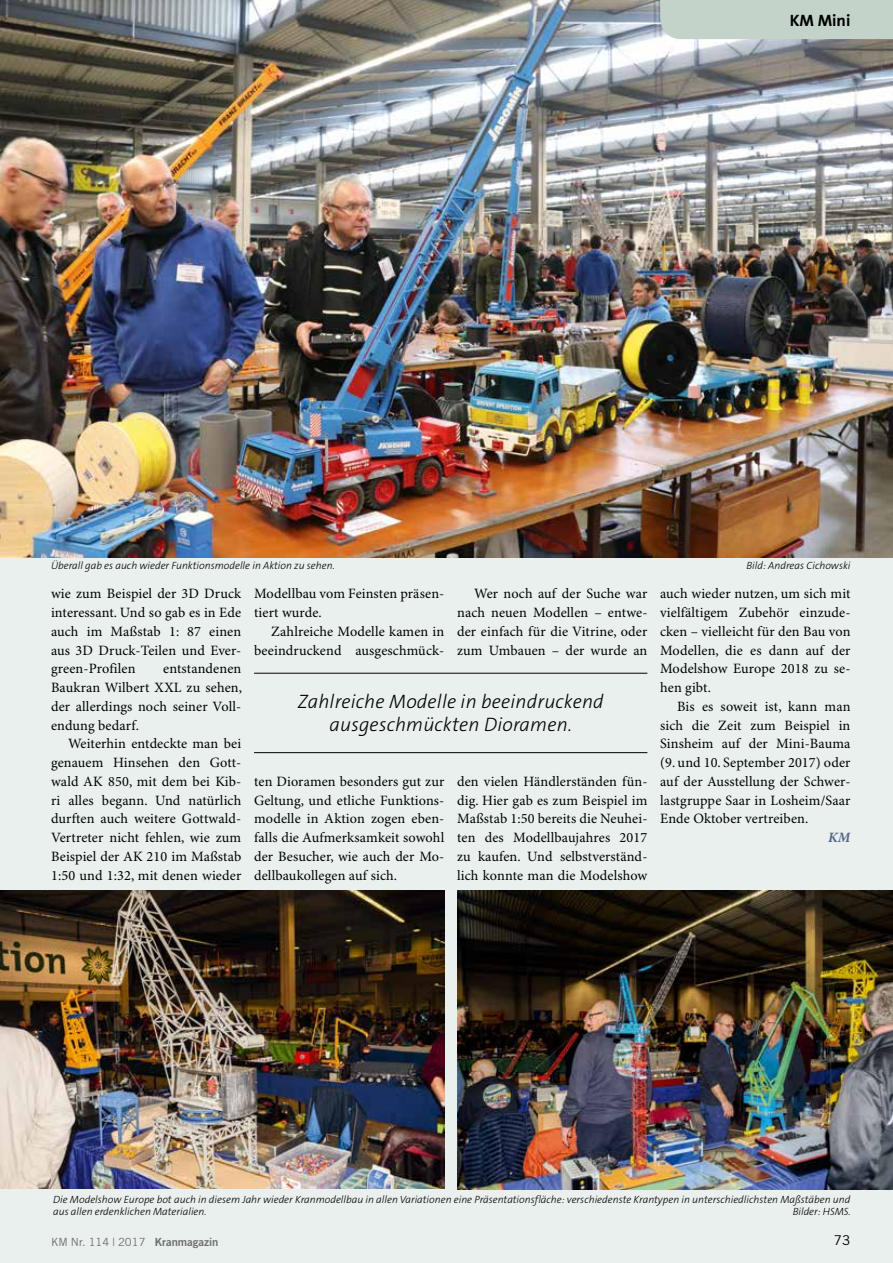
<style>
.page{position:relative;width:893px;height:1263px;background:#eaf0ed}
.page>*{position:absolute;margin:0;border:0;box-sizing:border-box;transform-origin:0 0}
.t1{font:italic 300 19.5px/23.4px "The Sans B3";letter-spacing:.01em;color:#000;text-align:center}
.t2{font:700 16.5px "The Sans B7";color:#000}
.t3{font:14.25px/18.8px "Minion Pro";letter-spacing:.01em;color:#000;text-align:justify}
.t4{font:italic 700 14.25px "Minion Pro";color:#51658d}
.t5{font:13.5px "Trade Gothic";color:#000}
.t6{font:11.25px "Trade Gothic";color:#6e6e6e}
.t7{font:italic 300 10.5px/12.3px "The Sans B3";color:#000}
.s1{font-family:"Trade Gothic Bold Two"}
</style>
<div class="page">
<img style="left:0;top:0;width:893px;height:557px">
<div style="left:660px;top:0;width:233px;height:39px;background:#c3d3ca"></div>
<img style="left:0;top:890px;width:444px;height:298px">
<img style="left:457px;top:891px;width:436px;height:299px">
<hr style="left:254px;top:673px;width:393px;height:1px;background:#000">
<hr style="left:254px;top:752px;width:393px;height:1px;background:#000">
<p class="t2" style="left:790px;top:11px;width:62px">KM Mini</p>
<p class="t7" style="left:51px;top:560px;width:285px">Überall gab es auch wieder Funktionsmodelle in Aktion zu sehen.</p>
<p class="t7" style="left:746px;top:560px;width:105px">Bild: Andreas Cichowski</p>
<p class="t3" style="left:51px;top:585px;width:192px">wie zum Beispiel der 3D Druck interessant. Und so gab es in Ede auch im Maßstab 1: 87 einen aus 3D Druck-Teilen und Ever&shy;green-Profilen</p>
<p class="t3" style="left:51px;top:660px;width:193px;text-indent:112px">entstandenen Baukran Wilbert XXL zu sehen, der allerdings noch seiner Voll&shy;endung bedarf.</p>
<p class="t3" style="left:51px;top:735px;width:192px;text-indent:17px">Weiterhin entdeckte man bei genauem Hinsehen den Gott&shy;wald AK 850, mit dem bei Kib&shy;ri alles begann. Und natürlich durften auch weitere Gottwald-Vertreter nicht fehlen, wie zum Beispiel der AK 210 im Maßstab 1:50 und 1:32, mit denen wieder</p>
<p class="t3" style="left:254px;top:585px;width:192px">Modellbau vom Feinsten präsen&shy;tiert wurde.</p>
<p class="t3" style="left:254px;top:622px;width:192px;text-align:right">Zahlreiche Modelle kamen in beeindruckend ausgeschmück-</p>
<p class="t3" style="left:457px;top:585px;width:192px;text-indent:17px">Wer noch auf der Suche war nach neuen Modellen – entwe&shy;der einfach für die Vitrine, oder zum Umbauen – der wurde an</p>
<h1 class="t1" style="left:298px;top:690px;width:307px">Zahlreiche Modelle in beeindruckend ausgeschmückten Dioramen.</h1>
<p class="t3" style="left:254px;top:772px;width:192px">ten Dioramen besonders gut zur Geltung, und etliche Funktions&shy;modelle in Aktion zogen eben&shy;falls die Aufmerksamkeit sowohl der Besucher, wie auch der Mo&shy;dellbaukollegen auf sich.</p>
<p class="t3" style="left:457px;top:772px;width:192px">den vielen Händlerständen fün&shy;dig. Hier gab es zum Beispiel im Maßstab 1:50 bereits die Neuhei&shy;ten des Modellbaujahres 2017 zu kaufen. Und selbstverständ&shy;lich konnte man die Modelshow</p>
<p class="t3" style="left:660px;top:585px;width:192px">auch wieder nutzen, um sich mit vielfältigem Zubehör einzude&shy;cken – vielleicht für den Bau von Modellen, die es dann auf der Modelshow Europe 2018 zu se&shy;hen gibt.</p>
<p class="t3" style="left:660px;top:697px;width:192px;text-indent:17px">Bis es soweit ist, kann man sich die Zeit zum Beispiel in Sinsheim auf der Mini-Bauma (9. und 10. September 2017) oder auf der Ausstellung der Schwer&shy;lastgruppe Saar in Losheim/Saar Ende Oktober vertreiben.</p>
<p class="t4" style="left:828px;top:829px;width:24px">KM</p>
<p class="t7" style="left:53px;top:1194px;width:799px">Die Modelshow Europe bot auch in diesem Jahr wieder Kranmodellbau in allen Variationen eine Präsentationsfläche: verschiedenste Krantypen in unterschiedlichsten Maßstäben und aus allen erdenklichen Materialien.</p>
<p class="t7" style="left:793px;top:1206px;width:59px">Bilder: HSMS.</p>
<p class="t6" style="left:51px;top:1235px;width:169px">KM Nr. 114 | 2017 <span class="s1">Kranmagazin</span></p>
<p class="t5" style="left:834px;top:1232px;width:18px">73</p>
</div>
